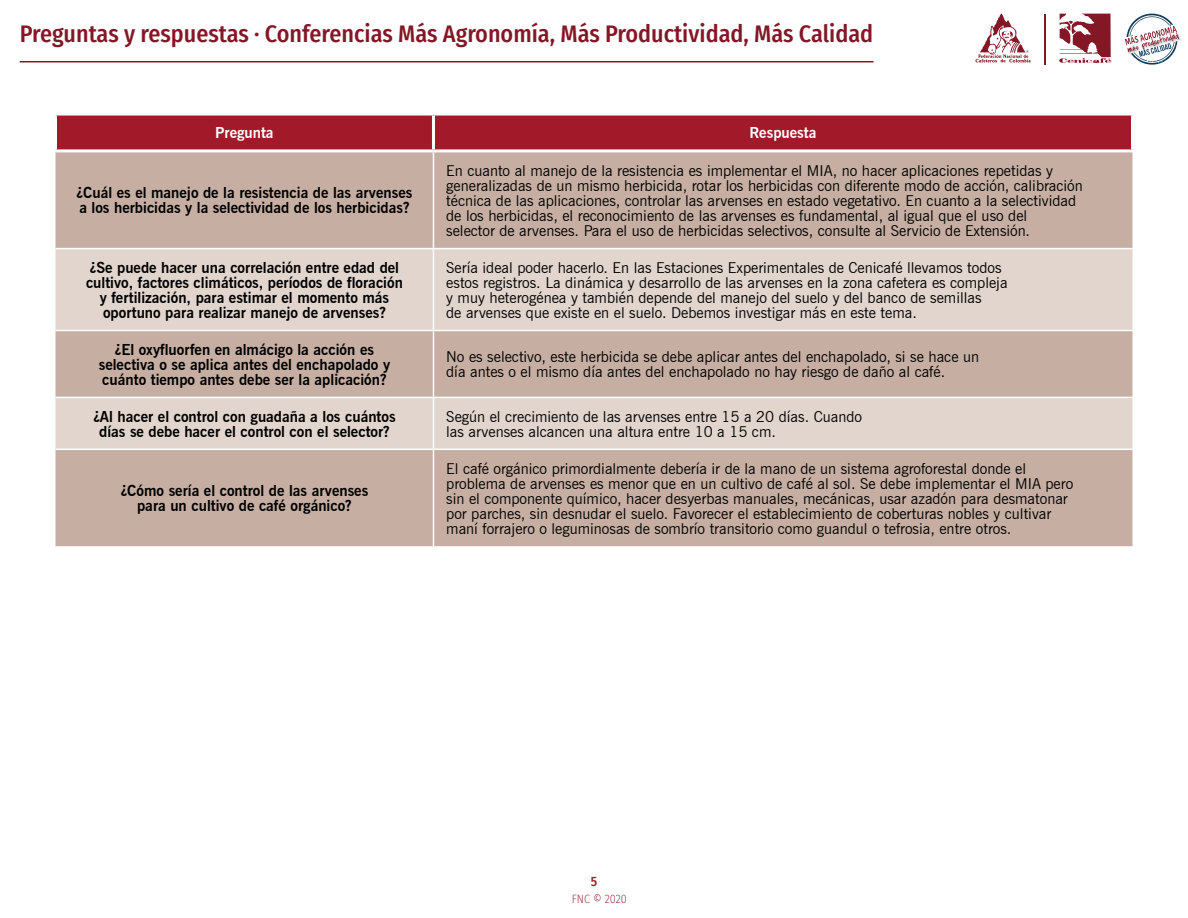
<style>
.page{position:relative;width:1188px;height:918px;background:#fff}
.page>*{position:absolute;margin:0;border:0;box-sizing:border-box;transform-origin:0 0}
.t1{font:500 24px "Fira Sans Condensed";color:#841726}
.t2{font:15px/15px "News Gothic BT";color:#000}
.t3{font:700 15px/15px "News Gothic BT";color:#000;text-align:center}
.t4{font:700 15px "News Gothic BT";color:#fff}
.t5{font:500 13.5px "Fira Sans Condensed";color:#a2192a}
.t6{font:200 12px "Fira Sans Condensed";color:#841726}
</style>
<div class="page">
<svg style="left:1059px;top:14px;width:53px;height:49px"></svg>
<svg style="left:975px;top:14px;width:56px;height:49px"></svg>
<hr style="left:1045px;top:14px;width:1px;height:51px;background:#841726">
<svg style="left:1125px;top:14px;width:54px;height:51px"></svg>
<hr style="left:20px;top:61px;width:854px;height:1px;background:#841726">
<div style="left:57px;top:116px;width:1074px;height:33px;background:#a2192a"></div>
<div style="left:56px;top:152px;width:1076px;height:394px;background:#c6afa2"></div>
<svg style="left:56px;top:249px;width:1076px;height:200px;fill:#e1d5ce"></svg>
<hr style="left:432px;top:116px;width:3px;height:33px;background:#fff">
<hr style="left:433px;top:152px;width:1px;height:96px;background:#fff">
<hr style="left:56px;top:248px;width:377px;height:1px;background:#fff">
<hr style="left:433px;top:248px;width:700px;height:1px;background:#fff">
<hr style="left:433px;top:249px;width:1px;height:81px;background:#fff">
<hr style="left:56px;top:330px;width:377px;height:1px;background:#fff">
<hr style="left:433px;top:330px;width:700px;height:1px;background:#fff">
<hr style="left:433px;top:331px;width:1px;height:66px;background:#fff">
<hr style="left:56px;top:397px;width:377px;height:1px;background:#fff">
<hr style="left:433px;top:397px;width:700px;height:1px;background:#fff">
<hr style="left:433px;top:398px;width:1px;height:51px;background:#fff">
<hr style="left:56px;top:449px;width:377px;height:1px;background:#fff">
<hr style="left:433px;top:449px;width:700px;height:1px;background:#fff">
<hr style="left:433px;top:450px;width:1px;height:96px;background:#fff">
<h1 class="t1" style="left:20px;top:14px;width:855px">Preguntas y respuestas · Conferencias Más Agronomía, Más Productividad, Más Calidad</h1>
<p class="t4" style="left:215px;top:124px;width:60px">Pregunta</p>
<p class="t4" style="left:750px;top:124px;width:68px">Respuesta</p>
<p class="t3" style="left:77px;top:185px;width:337px;text-align:left">¿Cuál es el manejo de la resistencia de las arvenses a los herbicidas y la selectividad de los herbicidas?</p>
<p class="t2" style="left:446px;top:163px;width:638px">En cuanto al manejo de la resistencia es implementar el MIA, no hacer aplicaciones repetidas y generalizadas de un mismo herbicida, rotar los herbicidas con diferente modo de acción, calibración técnica de las aplicaciones, controlar las arvenses en estado vegetativo. En cuanto a la selectividad de los herbicidas, el reconocimiento de las arvenses es fundamental, al igual que el uso del<br>selector de arvenses. Para el uso de herbicidas selectivos, consulte al Servicio de Extensión.</p>
<p class="t3" style="left:86px;top:260px;width:318px">¿Se puede hacer una correlación entre edad del cultivo, factores climáticos, períodos de floración y fertilización, para estimar el momento más oportuno para realizar manejo de arvenses?</p>
<p class="t2" style="left:446px;top:260px;width:563px">Sería ideal poder hacerlo. En las Estaciones Experimentales de Cenicafé llevamos todos estos registros. La dinámica y desarrollo de las arvenses en la zona cafetera es compleja y muy heterogénea y también depende del manejo del suelo y del banco de semillas<br>de arvenses que existe en el suelo. Debemos investigar más en este tema.</p>
<p class="t3" style="left:99px;top:342px;width:293px">¿El oxyfluorfen en almácigo la acción es selectiva o se aplica antes del enchapolado y cuánto tiempo antes debe ser la aplicación?</p>
<p class="t2" style="left:446px;top:349px;width:534px">No es selectivo, este herbicida se debe aplicar antes del enchapolado, si se hace un día antes o el mismo día antes del enchapolado no hay riesgo de daño al café.</p>
<p class="t3" style="left:93px;top:409px;width:304px">¿Al hacer el control con guadaña a los cuántos días se debe hacer el control con el selector?</p>
<p class="t2" style="left:446px;top:409px;width:417px">Según el crecimiento de las arvenses entre 15 a 20 días. Cuando las arvenses alcancen una altura entre 10 a 15 cm.</p>
<p class="t3" style="left:121px;top:483px;width:249px">¿Cómo sería el control de las arvenses para un cultivo de café orgánico?</p>
<p class="t2" style="left:446px;top:461px;width:629px">El café orgánico primordialmente debería ir de la mano de un sistema agroforestal donde el problema de arvenses es menor que en un cultivo de café al sol. Se debe implementar el MIA pero sin el componente químico, hacer desyerbas manuales, mecánicas, usar azadón para desmatonar por parches, sin desnudar el suelo. Favorecer el establecimiento de coberturas nobles y cultivar maní forrajero o leguminosas de sombrío transitorio como guandul o tefrosia, entre otros.</p>
<p class="t5" style="left:591px;top:871px;width:8px">5</p>
<p class="t6" style="left:572px;top:890px;width:57px">FNC © 2020</p>
</div>
